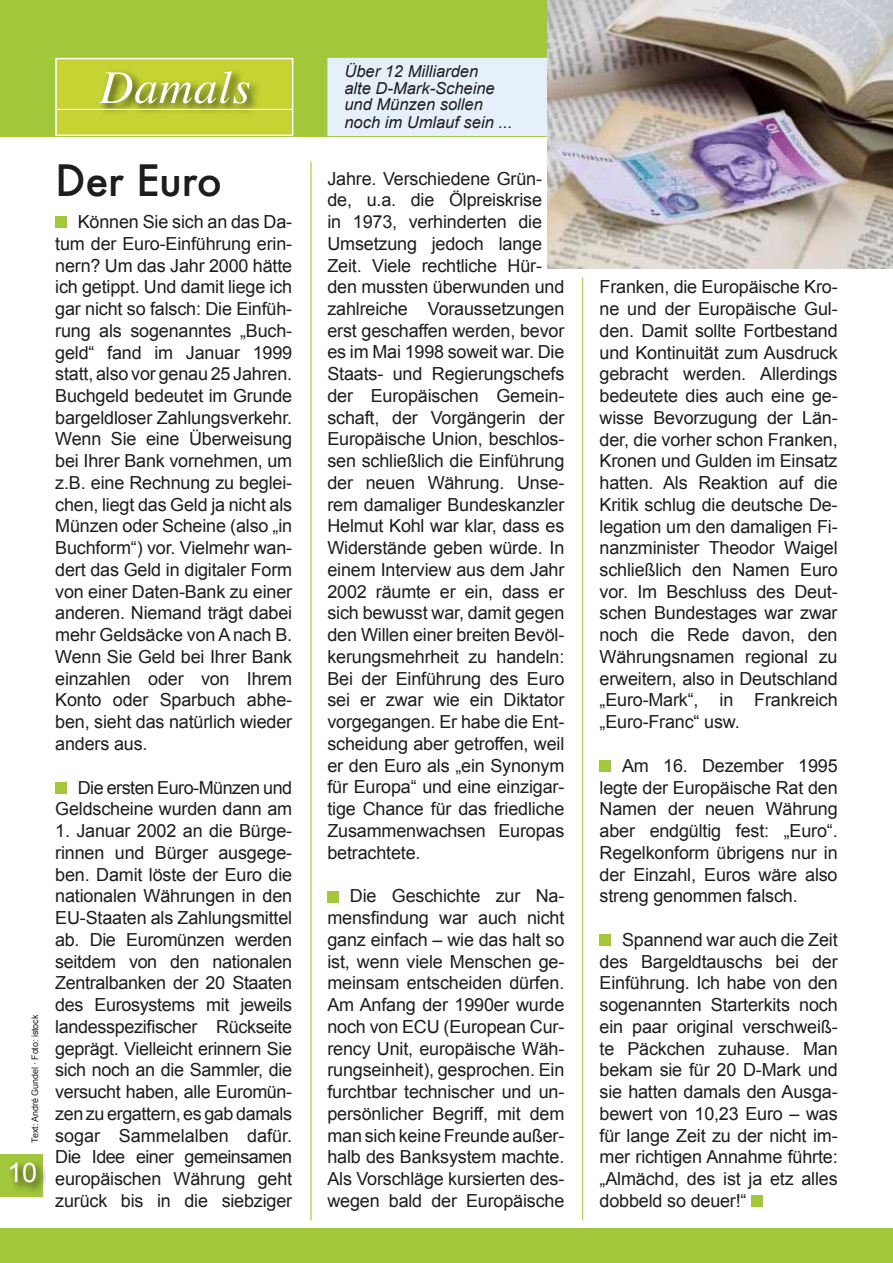
<style>
.page{position:relative;width:893px;height:1263px;background:#fff}
.page>*{position:absolute;margin:0;border:0;box-sizing:border-box;transform-origin:0 0}
.t1{font:500 42px "Futura";letter-spacing:-.01em;color:#1d1d1b}
.t2{font:27px "Arial";color:#fff}
.t3{font:18px/21.8px "Arial";letter-spacing:-.01em;color:#1d1d1b;text-align:justify}
.t4{font:italic 16.5px/16.5px "Arial";color:#1d1d1b}
.t5{font:9px "Arial";letter-spacing:-.01em;color:#1d1d1b}
</style>
<div class="page">
<div style="left:0;top:0;width:893px;height:136px;background:#a3c73b"></div>
<div style="left:0;top:1229px;width:893px;height:34px;background:#a3c73b"></div>
<div style="left:0;top:1154px;width:43px;height:42px;background:#a3c73b"></div>
<svg style="left:11px;top:1162px;width:35px;height:29px"></svg>
<hr style="left:310px;top:162px;width:2px;height:1058px;background:#b8d267">
<div style="left:55px;top:58px;width:238px;height:78px;background:#c5d433;border:2px solid #fff"></div>
<div style="left:96px;top:68px;width:165px;height:48px;background:#1d1d1b;opacity:.9"></div>
<svg style="left:99px;top:71px;width:151px;height:33px"></svg>
<hr style="left:55px;top:109px;width:238px;height:1px;background:#fff">
<div style="left:55px;top:217px;width:12px;height:11px;background:#a3c73b"></div>
<div style="left:55px;top:782px;width:12px;height:12px;background:#a3c73b"></div>
<hr style="left:582px;top:277px;width:1px;height:943px;background:#b8d267">
<div style="left:327px;top:891px;width:12px;height:11px;background:#a3c73b"></div>
<div style="left:327px;top:58px;width:239px;height:78px;background:#e6f0fb"></div>
<div style="left:600px;top:760px;width:11px;height:12px;background:#a3c73b"></div>
<div style="left:600px;top:934px;width:11px;height:12px;background:#a3c73b"></div>
<div style="left:751px;top:1195px;width:11px;height:12px;background:#a3c73b"></div>
<img style="left:547px;top:0;width:346px;height:269px">
<p class="t5" style="left:29px;top:1142px;width:129px;rotate:-90deg">Text: André Gundel · Foto: istock</p>
<h2 class="t2" style="left:6px;top:1155px;width:31px">10</h2>
<p class="t4" style="left:344px;top:63px;width:152px">Über 12 Milliarden alte D-Mark-Scheine und Münzen sollen</p>
<p class="t4" style="left:344px;top:114px;width:169px">noch im Umlauf sein ...</p>
<h1 class="t1" style="left:55px;top:152px;width:168px">Der Euro</h1>
<p class="t3" style="left:327px;top:167px;width:238px;text-align:left">Jahre. Verschiedene Grün&shy;de, u.a. die Ölpreiskrise<br>in 1973, verhinderten die<br>Umsetzung jedoch lange<br>Zeit. Viele rechtliche Hür&shy;den mussten überwunden und zahlreiche Voraussetzungen erst geschaffen werden, bevor es im Mai 1998 soweit war. Die<br>Staats- und Regierungschefs der Europäischen Gemein&shy;schaft, der Vorgängerin der<br>Europäische Union, beschlos&shy;sen schließlich die Einführung der neuen Währung. Unse&shy;rem damaliger Bundeskanzler<br>Helmut Kohl war klar, dass es<br>Widerstände geben würde. In einem Interview aus dem Jahr<br>2002 räumte er ein, dass er sich bewusst war, damit gegen den Willen einer breiten Bevöl&shy;kerungsmehrheit zu handeln:<br>Bei der Einführung des Euro sei er zwar wie ein Diktator vorgegangen. Er habe die Ent&shy;scheidung aber getroffen, weil er den Euro als „ein Synonym für Europa“ und eine einzigar&shy;tige Chance für das friedliche<br>Zusammenwachsen Europas betrachtete.</p>
<p class="t3" style="left:327px;top:885px;width:238px;text-indent:22px">Die Geschichte zur Na&shy;mensfindung war auch nicht ganz einfach – wie das halt so ist, wenn viele Menschen ge&shy;meinsam entscheiden dürfen.<br>Am Anfang der 1990er wurde noch von ECU (European Cur&shy;rency Unit, europäische Wäh&shy;rungseinheit), gesprochen. Ein furchtbar technischer und un&shy;persönlicher Begriff, mit dem man sich keine Freunde außer&shy;halb des Banksystem machte.<br>Als Vorschläge kursierten des&shy;wegen bald der Europäische</p>
<p class="t3" style="left:55px;top:211px;width:238px;text-indent:22px">Können Sie sich an das Da&shy;tum der Euro-Einführung erin&shy;nern? Um das Jahr 2000 hätte ich getippt. Und damit liege ich gar nicht so falsch: Die Einfüh&shy;rung als sogenanntes „Buch&shy;geld“ fand im Januar 1999 statt, also vor genau 25 Jahren.<br>Buchgeld bedeutet im Grunde bargeldloser Zahlungsverkehr.<br>Wenn Sie eine Überweisung bei Ihrer Bank vornehmen, um z.B. eine Rechnung zu beglei&shy;chen, liegt das Geld ja nicht als Münzen oder Scheine (also „in Buchform“) vor. Vielmehr wan&shy;dert das Geld in digitaler Form von einer Daten-Bank zu einer anderen. Niemand trägt dabei mehr Geldsäcke von A nach B.<br>Wenn Sie Geld bei Ihrer Bank einzahlen oder von Ihrem Konto oder Sparbuch abhe&shy;ben, sieht das natürlich wieder anders aus.</p>
<p class="t3" style="left:55px;top:776px;width:238px;text-align:right">Die ersten Euro-Münzen und<br>Geldscheine wurden dann am</p>
<p class="t3" style="left:55px;top:820px;width:239px">1. Januar 2002 an die Bürge&shy;rinnen und Bürger ausgege&shy;ben. Damit löste der Euro die nationalen Währungen in den EU-Staaten als Zahlungsmittel ab. Die Euromünzen werden seitdem von den nationalen Zentralbanken der 20 Staaten des Eurosystems mit jeweils landesspezifischer Rückseite geprägt. Vielleicht erinnern Sie sich noch an die Sammler, die versucht haben, alle Euromün&shy;zen zu ergattern, es gab damals sogar Sammelalben dafür.<br>Die Idee einer gemeinsamen europäischen Währung geht zurück bis in die siebziger</p>
<p class="t3" style="left:600px;top:276px;width:240px">Franken, die Europäische Kro&shy;ne und der Europäische Gul&shy;den. Damit sollte Fortbestand und Kontinuität zum Ausdruck gebracht werden. Allerdings bedeutete dies auch eine ge&shy;wisse Bevorzugung der Län&shy;der, die vorher schon Franken, Kronen und Gulden im Einsatz hatten. Als Reaktion auf die Kritik schlug die deutsche De&shy;legation um den damaligen Fi&shy;nanzminister Theodor Waigel schließlich den Namen Euro vor. Im Beschluss des Deut&shy;schen Bundestages war zwar noch die Rede davon, den Währungsnamen regional zu erweitern, also in Deutschland „Euro-Mark“, in Frankreich „Euro-Franc“ usw.</p>
<p class="t3" style="left:600px;top:755px;width:240px;text-indent:22px">Am 16. Dezember 1995 legte der Europäische Rat den Namen der neuen Währung aber endgültig fest: „Euro“.<br>Regelkonform übrigens nur in der Einzahl, Euros wäre also streng genommen falsch.</p>
<p class="t3" style="left:600px;top:929px;width:240px;text-indent:22px">Spannend war auch die Zeit des Bargeldtauschs bei der Einführung. Ich habe von den sogenannten Starterkits noch ein paar original verschweiß&shy;te Päckchen zuhause. Man bekam sie für 20 D-Mark und sie hatten damals den Ausga&shy;bewert von 10,23 Euro – was für lange Zeit zu der nicht im&shy;mer richtigen Annahme führte: „Almächd, des ist ja etz alles dobbeld so deuer!“</p>
</div>
